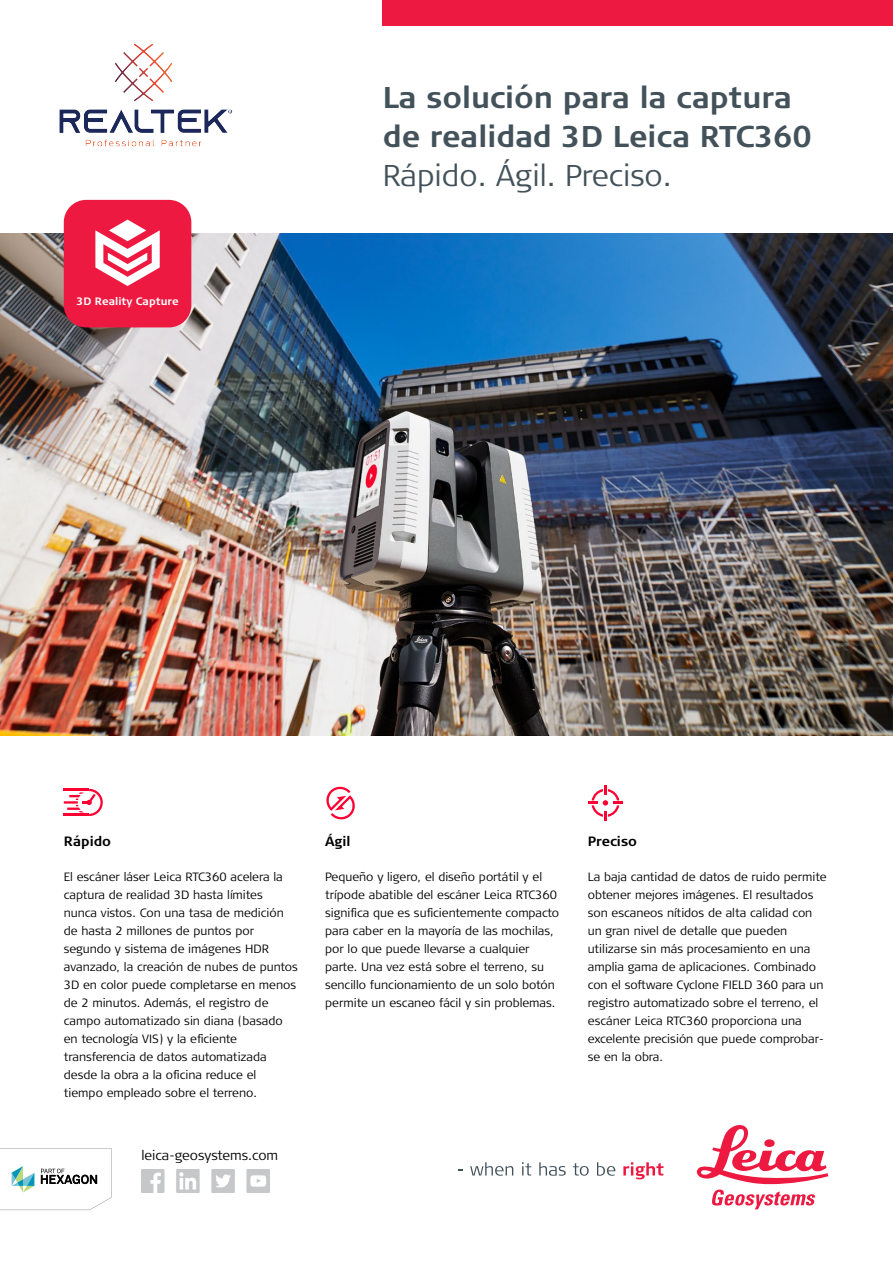
<style>
.page{position:relative;width:893px;height:1263px;background:#fff}
.page>*{position:absolute;margin:0;border:0;box-sizing:border-box;transform-origin:0 0}
.t1{font:700 30px/39px "Signa Column";color:#43525a}
.t2{font:300 30px "Signa Column";color:#43525a}
.t3{font:300 13.5px "Signa Column";color:#000}
.t4{font:700 13.5px "Signa Column";color:#000}
.t5{font:300 12px/18px "Signa Column";color:#000}
.t6{font:700 10.65px "Signa Column";color:#fff}
</style>
<div class="page">
<div style="left:383px;top:0;width:510px;height:26px;background:#ed1941"></div>
<img style="left:0;top:234px;width:893px;height:502px">
<div style="left:64px;top:200px;width:127px;height:127px;background:#ed1941;border-radius:22px"></div>
<svg style="left:95px;top:220px;width:65px;height:66px"></svg>
<svg style="left:470px;top:1162px;width:43px;height:14px"></svg>
<svg style="left:522px;top:1162px;width:9px;height:13px"></svg>
<svg style="left:539px;top:1162px;width:27px;height:14px"></svg>
<svg style="left:573px;top:1163px;width:16px;height:13px"></svg>
<svg style="left:597px;top:1162px;width:18px;height:14px"></svg>
<svg style="left:623px;top:1162px;width:40px;height:17px"></svg>
<svg style="left:697px;top:1125px;width:131px;height:84px"></svg>
<svg style="left:0;top:1148px;width:112px;height:62px"></svg>
<img style="left:142px;top:1170px;width:127px;height:23px">
<svg style="left:326px;top:786px;width:29px;height:34px"></svg>
<svg style="left:64px;top:789px;width:39px;height:27px"></svg>
<svg style="left:588px;top:785px;width:35px;height:35px"></svg>
<img style="left:59px;top:43px;width:174px;height:104px">
<p class="t6" style="left:76px;top:294px;width:104px">3D Reality Capture</p>
<h1 class="t1" style="left:383px;top:79px;width:431px">La solución para la captura de realidad 3D Leica RTC360</h1>
<h1 class="t2" style="left:383px;top:157px;width:291px">Rápido. Ágil. Preciso.</h1>
<p class="t4" style="left:64px;top:832px;width:49px">Rápido</p>
<p class="t5" style="left:64px;top:868px;width:236px">El escáner láser Leica RTC360 acelera la captura de realidad 3D hasta límites nunca vistos. Con una tasa de medición de hasta 2 millones de puntos por segundo y sistema de imágenes HDR avanzado, la creación de nubes de puntos 3D en color puede completarse en menos de 2 minutos. Además, el registro de campo automatizado sin diana (basado en tecnología VIS) y la eficiente transferencia de datos automatizada desde la obra a la oficina reduce el tiempo empleado sobre el terreno.</p>
<p class="t3" style="left:141px;top:1146px;width:138px">leica-geosystems.com</p>
<p class="t4" style="left:325px;top:832px;width:27px">Ágil</p>
<p class="t5" style="left:325px;top:868px;width:236px">Pequeño y ligero, el diseño portátil y el trípode abatible del escáner Leica RTC360 significa que es suficientemente compacto para caber en la mayoría de las mochilas, por lo que puede llevarse a cualquier parte. Una vez está sobre el terreno, su sencillo funcionamiento de un solo botón permite un escaneo fácil y sin problemas.</p>
<p class="t4" style="left:588px;top:832px;width:51px">Preciso</p>
<p class="t5" style="left:588px;top:868px;width:240px">La baja cantidad de datos de ruido permite obtener mejores imágenes. El resultados son escaneos nítidos de alta calidad con un gran nivel de detalle que pueden utilizarse sin más procesamiento en una amplia gama de aplicaciones. Combinado con el software Cyclone FIELD 360 para un registro automatizado sobre el terreno, el escáner Leica RTC360 proporciona una excelente precisión que puede comprobar&shy;se en la obra.</p>
</div>
